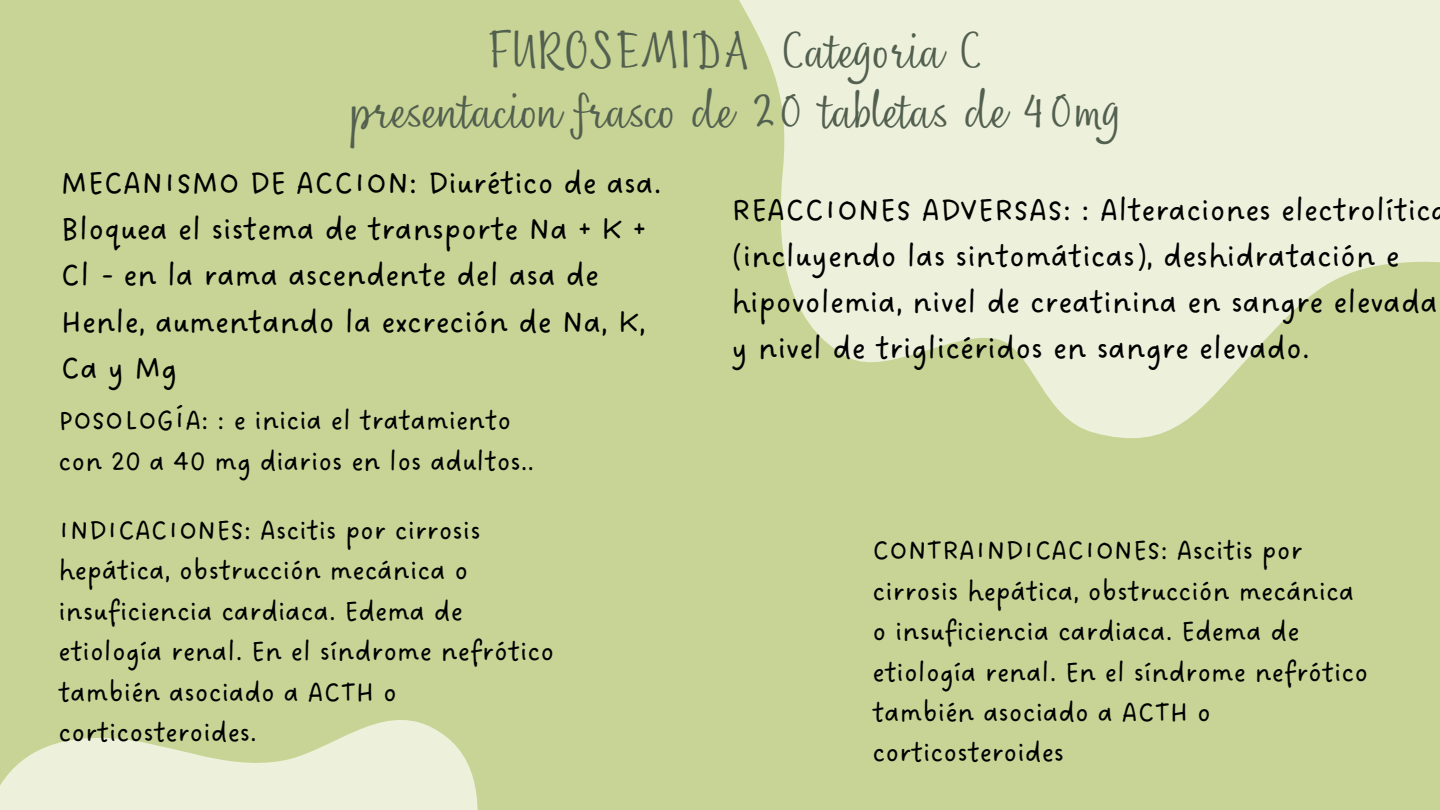
<style>
.page{position:relative;width:1440px;height:810px;background:#c8d495}
.page>*{position:absolute;margin:0;border:0;box-sizing:border-box;transform-origin:0 0}
.t1{font:48px/60px "Nefelibata Script";color:#536050;text-align:center}
.t2{font:33.4px/46.2px "DO Sans Regular";color:#000}
.t3{font:29.1px/40.5px "DO Sans Regular";color:#000}
</style>
<div class="page">
<svg style="left:739px;top:0;width:701px;height:439px;fill:#edf1dc"></svg>
<svg style="left:0;top:720px;width:478px;height:90px;fill:#edf1dc"></svg>
<h1 class="t1" style="left:351px;top:20px;width:773px">FUROSEMIDA Categoria C<br>presentacion frasco de 20 tabletas de 40mg</h1>
<p class="t2" style="left:61px;top:161px;width:602px">MECANISMO DE ACCION: Diurético de asa.<br>Bloquea el sistema de transporte Na + K +<br>Cl - en la rama ascendente del asa de<br>Henle, aumentando la excreción de Na, K,<br>Ca y Mg</p>
<p class="t3" style="left:59px;top:402px;width:477px">POSOLOGÍA: : e inicia el tratamiento con 20 a 40 mg diarios en los adultos..</p>
<p class="t3" style="left:59px;top:511px;width:497px">INDICACIONES: Ascitis por cirrosis hepática, obstrucción mecánica o insuficiencia cardiaca. Edema de etiología renal. En el síndrome nefrótico también asociado a ACTH o corticosteroides.</p>
<p class="t2" style="left:731px;top:188px;width:719px">REACCIONES ADVERSAS: : Alteraciones electrolítica (incluyendo las sintomáticas), deshidratación e hipovolemia, nivel de creatinina en sangre elevada y nivel de triglicéridos en sangre elevado.</p>
<p class="t3" style="left:873px;top:532px;width:497px">CONTRAINDICACIONES: Ascitis por cirrosis hepática, obstrucción mecánica o insuficiencia cardiaca. Edema de etiología renal. En el síndrome nefrótico también asociado a ACTH o corticosteroides</p>
</div>
